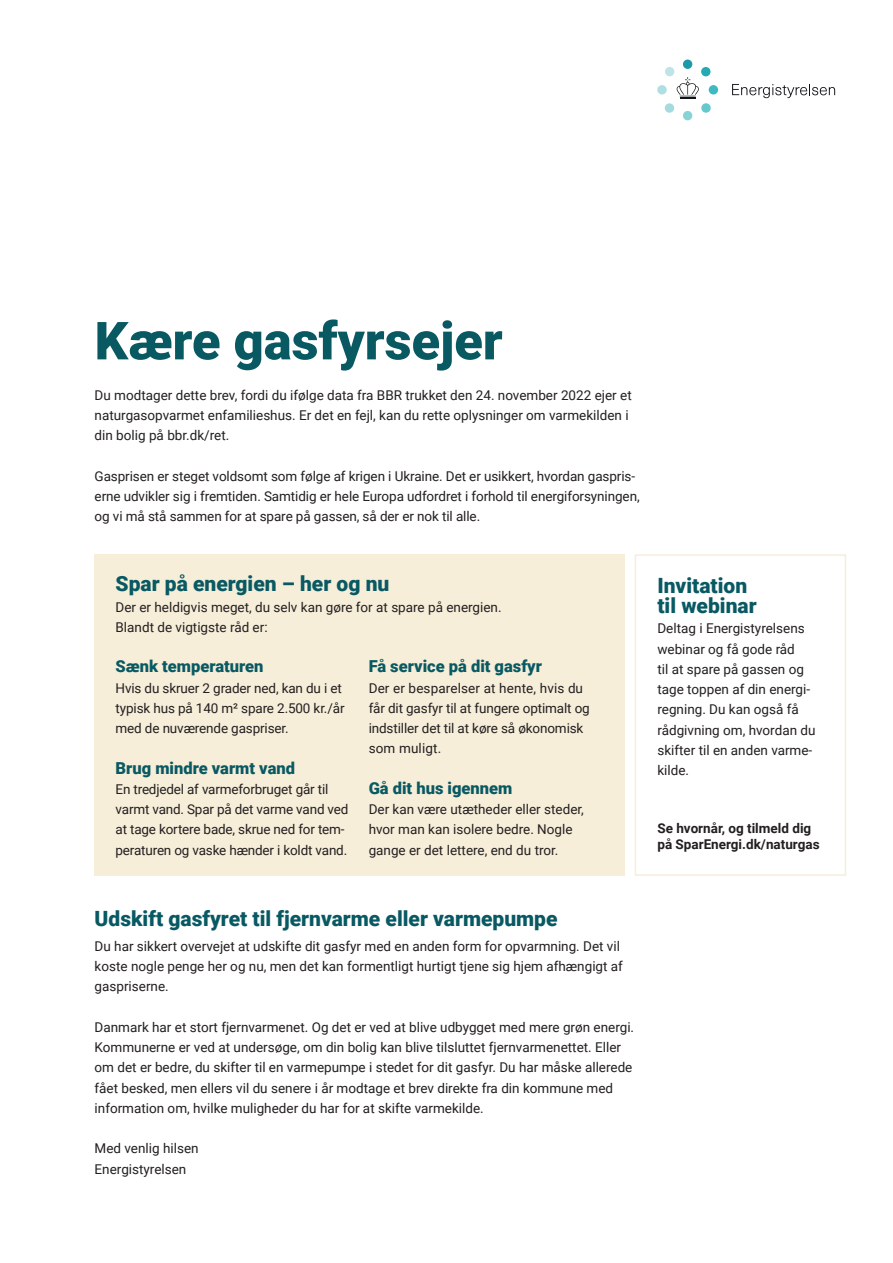
<style>
.page{position:relative;width:893px;height:1263px;background:#fff}
.page>*{position:absolute;margin:0;border:0;box-sizing:border-box;transform-origin:0 0}
.t1{font:900 52.5px "Roboto";color:#095963}
.t2{font:900 21px/20.2px "Roboto";color:#095963}
.t3{font:900 16.5px "Roboto";color:#095963}
.t4{font:13.5px/20.2px "Roboto";color:#231f20}
.t5{font:700 13.5px/16.5px "Roboto";color:#231f20}
</style>
<div class="page">
<div style="left:94px;top:554px;width:531px;height:322px;background:#f6eed9"></div>
<div style="left:683px;top:60px;width:9px;height:9px;background:#1d9aa7;border-radius:50%"></div>
<div style="left:683px;top:111px;width:9px;height:9px;background:#89d3d7;border-radius:50%"></div>
<div style="left:709px;top:85px;width:9px;height:9px;background:#3eb9c0;border-radius:50%"></div>
<div style="left:657px;top:85px;width:10px;height:9px;background:#b0dfe3;border-radius:50%"></div>
<svg style="left:664px;top:67px;width:47px;height:46px"></svg>
<svg style="left:732px;top:84px;width:103px;height:14px"></svg>
<div style="left:635px;top:554px;width:211px;height:322px;border:2px solid #f6eed9"></div>
<h1 class="t1" style="left:95px;top:304px;width:410px">Kære gasfyrsejer</h1>
<p class="t4" style="left:95px;top:384px;width:539px">Du modtager dette brev, fordi du ifølge data fra BBR trukket den 24. november 2022 ejer et naturgasopvarmet enfamilieshus. Er det en fejl, kan du rette oplysninger om varmekilden i din bolig på bbr.dk/ret.</p>
<p class="t4" style="left:95px;top:465px;width:547px">Gasprisen er steget voldsomt som følge af krigen i Ukraine. Det er usikkert, hvordan gaspris&shy;erne udvikler sig i fremtiden. Samtidig er hele Europa udfordret i forhold til energiforsyningen, og vi må stå sammen for at spare på gassen, så der er nok til alle.</p>
<h2 class="t2" style="left:116px;top:573px;width:275px">Spar på energien – her og nu</h2>
<p class="t4" style="left:116px;top:596px;width:388px">Der er heldigvis meget, du selv kan gøre for at spare på energien.<br>Blandt de vigtigste råd er:</p>
<p class="t3" style="left:116px;top:655px;width:149px">Sænk temperaturen</p>
<p class="t4" style="left:116px;top:677px;width:230px">Hvis du skruer 2 grader ned, kan du i et typisk hus på 140 m² spare 2.500 kr./år med de nuværende gaspriser.</p>
<p class="t3" style="left:116px;top:756px;width:181px">Brug mindre varmt vand</p>
<p class="t4" style="left:116px;top:778px;width:234px">En tredjedel af varmeforbruget går til varmt vand. Spar på det varme vand ved at tage kortere bade, skrue ned for tem&shy;peraturen og vaske hænder i koldt vand.</p>
<p class="t3" style="left:369px;top:655px;width:175px">Få service på dit gasfyr</p>
<p class="t4" style="left:369px;top:677px;width:223px">Der er besparelser at hente, hvis du får dit gasfyr til at fungere optimalt og indstiller det til at køre så økonomisk som muligt.</p>
<p class="t3" style="left:369px;top:776px;width:145px">Gå dit hus igennem</p>
<p class="t4" style="left:369px;top:799px;width:217px">Der kan være utætheder eller steder, hvor man kan isolere bedre. Nogle gange er det lettere, end du tror.</p>
<h2 class="t2" style="left:657px;top:574px;width:101px">Invitation til webinar</h2>
<p class="t4" style="left:657px;top:618px;width:160px">Deltag i Energistyrelsens webinar og få gode råd<br>til at spare på gassen og tage toppen af din energi&shy;regning. Du kan også få rådgivning om, hvordan du skifter til en anden varme&shy;kilde.</p>
<p class="t5" style="left:657px;top:819px;width:164px">Se hvornår, og tilmeld dig på SparEnergi.dk/naturgas</p>
<h2 class="t2" style="left:95px;top:908px;width:464px">Udskift gasfyret til fjernvarme eller varmepumpe</h2>
<p class="t4" style="left:95px;top:935px;width:530px">Du har sikkert overvejet at udskifte dit gasfyr med en anden form for opvarmning. Det vil koste nogle penge her og nu, men det kan formentligt hurtigt tjene sig hjem afhængigt af gaspriserne.</p>
<p class="t4" style="left:95px;top:1016px;width:541px">Danmark har et stort fjernvarmenet. Og det er ved at blive udbygget med mere grøn energi.<br>Kommunerne er ved at undersøge, om din bolig kan blive tilsluttet fjernvarmenettet. Eller om det er bedre, du skifter til en varmepumpe i stedet for dit gasfyr. Du har måske allerede fået besked, men ellers vil du senere i år modtage et brev direkte fra din kommune med information om, hvilke muligheder du har for at skifte varmekilde.</p>
<p class="t4" style="left:95px;top:1138px;width:106px">Med venlig hilsen<br>Energistyrelsen</p>
</div>
